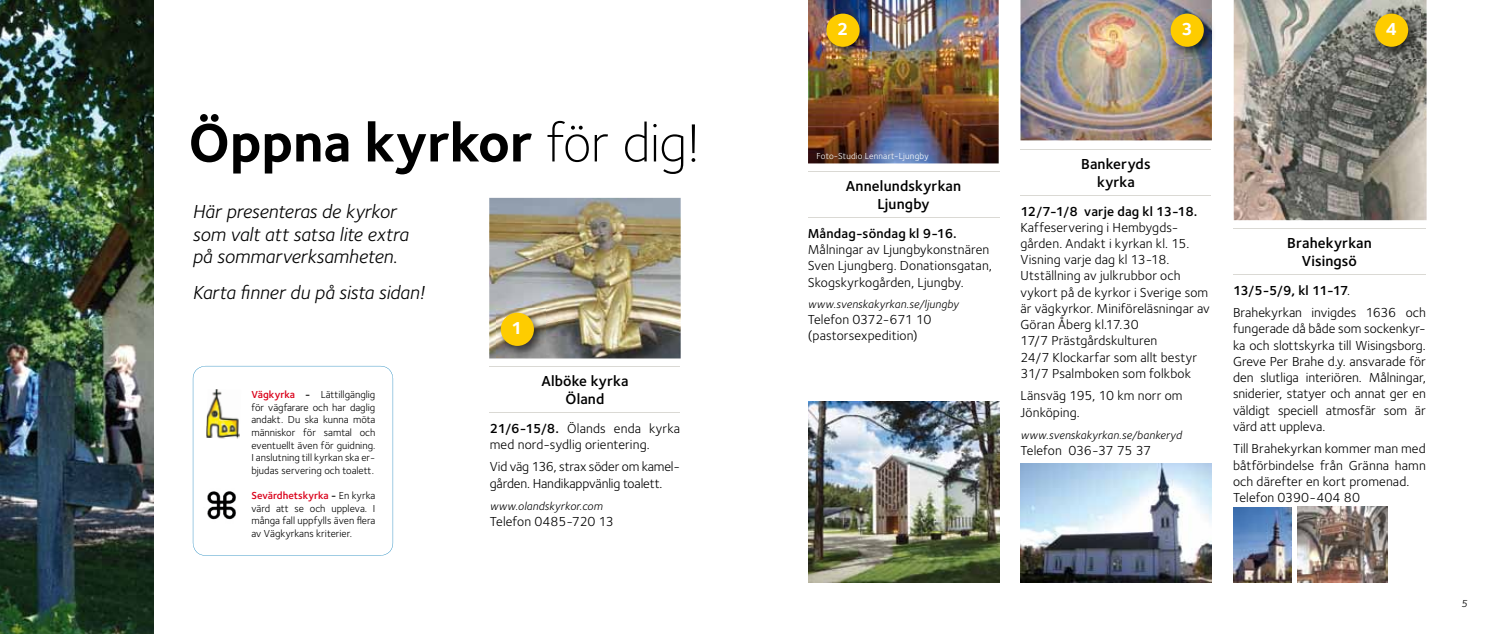
<style>
.page{position:relative;width:1489px;height:634px;background:#fff}
.page>*{position:absolute;margin:0;border:0;box-sizing:border-box;transform-origin:0 0}
.t1{font:700 55.5px "Foundry Sterling";letter-spacing:-.005em;color:#000}
.t2{font:italic 19.5px/22.5px "Foundry Sterling";letter-spacing:-.005em;color:#000}
.t3{font:700 17.85px "Foundry Sterling";color:#fff}
.t4{font:600 15px/18px "Foundry Sterling";letter-spacing:.01em;color:#000;text-align:center}
.t5{font:13.5px/16.2px "Foundry Sterling";letter-spacing:.005em;color:#000}
.t6{font:600 13.5px "Foundry Sterling";letter-spacing:.01em;color:#000}
.t7{font:13.5px "Foundry Sterling";letter-spacing:-.015em;color:#000}
.t8{font:italic 11.55px "Foundry Sterling";letter-spacing:.01em;color:#000}
.t9{font:10.5px/12.6px "Foundry Sterling";color:#000;text-align:justify}
.t10{font:italic 10.5px "Foundry Sterling";color:#000}
.t11{font:9px "Foundry Sterling";letter-spacing:.02em;color:#fff}
.s1{font-weight:300}
.s2{font-weight:600;color:#da001a}
.s3{font-weight:600}
</style>
<div class="page">
<img style="left:808px;top:0;width:190px;height:163px">
<img style="left:1020px;top:0;width:191px;height:140px">
<img style="left:1233px;top:0;width:193px;height:220px">
<img style="left:1297px;top:506px;width:89px;height:77px">
<img style="left:1233px;top:507px;width:57px;height:76px">
<img style="left:808px;top:401px;width:191px;height:182px">
<img style="left:489px;top:198px;width:191px;height:160px">
<img style="left:822px;top:10px;width:49px;height:49px">
<div style="left:826px;top:14px;width:33px;height:33px;background:#fecc00;border-radius:50%"></div>
<img style="left:497px;top:309px;width:49px;height:49px">
<div style="left:501px;top:313px;width:33px;height:33px;background:#fecc00;border-radius:50%"></div>
<img style="left:1370px;top:10px;width:49px;height:49px">
<div style="left:1374px;top:14px;width:33px;height:33px;background:#fecc00;border-radius:50%"></div>
<img style="left:1166px;top:10px;width:47px;height:49px">
<div style="left:1170px;top:14px;width:33px;height:33px;background:#fecc00;border-radius:50%"></div>
<hr style="left:490px;top:365px;width:190px;height:1px;background:#dad9d4">
<hr style="left:490px;top:412px;width:190px;height:1px;background:#dad9d4">
<hr style="left:807px;top:171px;width:192px;height:1px;background:#dad9d4">
<hr style="left:807px;top:217px;width:192px;height:1px;background:#dad9d4">
<hr style="left:1020px;top:149px;width:191px;height:1px;background:#dad9d4">
<hr style="left:1020px;top:195px;width:191px;height:1px;background:#dad9d4">
<img style="left:1020px;top:463px;width:191px;height:120px">
<hr style="left:1232px;top:228px;width:193px;height:1px;background:#dad9d4">
<hr style="left:1232px;top:274px;width:193px;height:1px;background:#dad9d4">
<img style="left:0;top:0;width:153px;height:634px">
<svg style="left:193px;top:366px;width:200px;height:189px"></svg>
<h1 class="t1" style="left:189px;top:110px;width:514px">Öppna kyrkor <span class="s1">för dig!</span></h1>
<h2 class="t2" style="left:192px;top:200px;width:217px">Här presenteras de kyrkor som valt att satsa lite extra på sommarverksamheten.</h2>
<h2 class="t2" style="left:192px;top:280px;width:234px">Karta finner du på sista sidan!</h2>
<p class="t9" style="left:251px;top:388px;width:125px"><span class="s2">Vägkyrka</span> <span class="s3">-</span> Lättillgänglig för vägfarare och har daglig andakt. Du ska kunna möta människor för samtal och eventuellt även för guidning.<br>I anslutning till kyrkan ska er&shy;bjudas servering och toalett.</p>
<p class="t9" style="left:251px;top:489px;width:126px"><span class="s2">Sevärdhetskyrka</span> <span class="s3">-</span> En kyrka värd att se och uppleva. I många fall uppfylls även flera av Vägkyrkans kriterier.</p>
<h3 class="t3" style="left:511px;top:317px;width:13px">1</h3>
<p class="t4" style="left:541px;top:371px;width:88px">Alböke kyrka<br>Öland</p>
<p class="t5" style="left:490px;top:420px;width:192px"><span class="s3">21/6-15/8.</span> Ölands enda kyrka med nord-sydlig orientering.</p>
<p class="t5" style="left:490px;top:458px;width:192px">Vid väg 136, strax söder om kamel&shy;gården. Handikappvänlig toalett.</p>
<p class="t8" style="left:490px;top:499px;width:114px">www.olandskyrkor.com</p>
<p class="t5" style="left:490px;top:513px;width:125px">Telefon 0485-720 13</p>
<h3 class="t3" style="left:836px;top:18px;width:13px">2</h3>
<h3 class="t3" style="left:1181px;top:18px;width:13px">3</h3>
<h3 class="t3" style="left:1385px;top:18px;width:13px">4</h3>
<p class="t11" style="left:816px;top:150px;width:114px">Foto-Studio Lennart-Ljungby</p>
<p class="t4" style="left:845px;top:177px;width:117px">Annelundskyrkan<br>Ljungby</p>
<p class="t6" style="left:807px;top:225px;width:150px">Måndag-söndag kl 9-16.</p>
<p class="t5" style="left:807px;top:241px;width:186px">Målningar av Ljungbykonstnären<br>Sven Ljungberg. Donationsgatan,<br>Skogskyrkogården, Ljungby.</p>
<p class="t8" style="left:807px;top:297px;width:152px">www.svenskakyrkan.se/ljungby</p>
<p class="t5" style="left:807px;top:311px;width:125px">Telefon 0372-671 10 (pastorsexpedition)</p>
<p class="t4" style="left:1081px;top:154px;width:71px">Bankeryds kyrka</p>
<p class="t6" style="left:1020px;top:203px;width:178px">12/7-1/8 varje dag kl 13-18.</p>
<p class="t5" style="left:1020px;top:219px;width:191px">Kaffeservering i Hembygds&shy;gården. Andakt i kyrkan kl. 15.<br>Visning varje dag kl 13-18.<br>Utställning av julkrubbor och vykort på de kyrkor i Sverige som är vägkyrkor. Miniföreläsningar av<br>Göran Åberg kl.17.30<br>17/7 Prästgårdskulturen<br>24/7 Klockarfar som allt bestyr<br>31/7 Psalmboken som folkbok</p>
<p class="t5" style="left:1020px;top:387px;width:164px">Länsväg 195, 10 km norr om<br>Jönköping.</p>
<p class="t8" style="left:1020px;top:428px;width:163px">www.svenskakyrkan.se/bankeryd</p>
<p class="t7" style="left:1020px;top:443px;width:132px">Telefon 036-37 75 37</p>
<p class="t4" style="left:1286px;top:233px;width:86px">Brahekyrkan<br>Visingsö</p>
<p class="t5" style="left:1232px;top:279px;width:194px;line-height:22.5px"><span class="s3">13/5-5/9, kl 11-17</span>.<br>Brahekyrkan invigdes 1636 och</p>
<p class="t5" style="left:1232px;top:321px;width:194px;text-align:justify">fungerade då både som sockenkyr&shy;ka och slottskyrka till Wisingsborg.<br>Greve Per Brahe d.y. ansvarade för den slutliga interiören. Målningar, sniderier, statyer och annat ger en väldigt speciell atmosfär som är värd att uppleva.</p>
<p class="t5" style="left:1232px;top:440px;width:194px">Till Brahekyrkan kommer man med båtförbindelse från Gränna hamn och därefter en kort promenad.<br>Telefon 0390-404 80</p>
<p class="t10" style="left:1460px;top:597px;width:8px">5</p>
</div>
